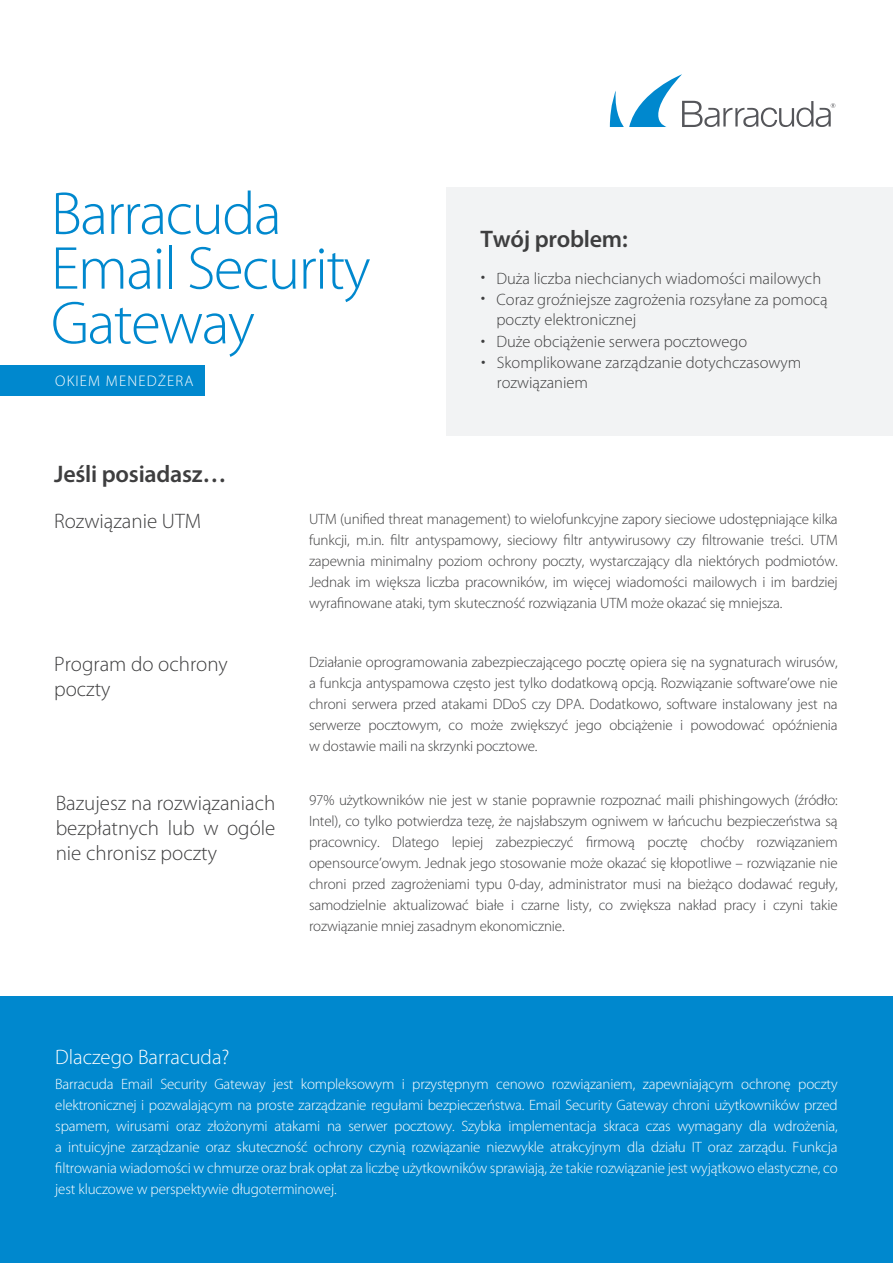
<style>
.page{position:relative;width:893px;height:1263px;background:#fff}
.page>*{position:absolute;margin:0;border:0;box-sizing:border-box;transform-origin:0 0}
.t1{font:300 61.05px/54.8px "Myriad Pro";letter-spacing:-.025em;color:#0088ce}
.t2{font:600 24px "Myriad Pro";letter-spacing:-.01em;color:#3e3e3f}
.t3{font:300 21px/25.2px "Myriad Pro";color:#3e3e3f}
.t4{font:300 21px "Myriad Pro";color:#fff}
.t5{font:300 16.5px/19.8px "Myriad Pro";color:#3e3e3f}
.t6{font:300 15.45px "Myriad Pro";letter-spacing:.075em;color:#fff}
.t7{font:300 15px/21px "Myriad Pro";letter-spacing:-.01em;color:#3e3e3f;text-align:justify}
.t8{font:300 15px/21px "Myriad Pro";letter-spacing:-.01em;color:#fff;text-align:justify}
.s1{font-size:18px}
</style>
<div class="page">
<div style="left:0;top:996px;width:893px;height:267px;background:#0088ce"></div>
<div style="left:446px;top:187px;width:447px;height:249px;background:#f2f3f4"></div>
<div style="left:0;top:365px;width:204px;height:30px;background:#0088ce"></div>
<svg style="left:610px;top:74px;width:225px;height:53px"></svg>
<h1 class="t1" style="left:51px;top:187px;width:321px">Barracuda<br>Email Security<br>Gateway</h1>
<p class="t6" style="left:55px;top:372px;width:140px">OKIEM MENEDŻERA</p>
<h2 class="t2" style="left:54px;top:459px;width:174px">Jeśli posiadasz…</h2>
<h2 class="t2" style="left:480px;top:224px;width:149px">Twój problem:</h2>
<p class="t5" style="left:481px;top:269px;width:342px"><span class="s1">•</span> Duża liczba niechcianych wiadomości mailowych</p>
<p class="t5" style="left:496px;top:290px;width:333px;text-indent:-16px"><span class="s1">•</span> Coraz groźniejsze zagrożenia rozsyłane za pomocą poczty elektronicznej</p>
<p class="t5" style="left:481px;top:332px;width:268px"><span class="s1">•</span> Duże obciążenie serwera pocztowego</p>
<p class="t5" style="left:497px;top:353px;width:306px;text-indent:-16px"><span class="s1">•</span> Skomplikowane zarządzanie dotychczasowym rozwiązaniem</p>
<h3 class="t3" style="left:54px;top:509px;width:149px">Rozwiązanie UTM</h3>
<p class="t7" style="left:309px;top:508px;width:530px">UTM (unified threat management) to wielofunkcyjne zapory sieciowe udostępniające kilka funkcji, m.in. filtr antyspamowy, sieciowy filtr antywirusowy czy filtrowanie treści. UTM zapewnia minimalny poziom ochrony poczty, wystarczający dla niektórych podmiotów.<br>Jednak im większa liczba pracowników, im więcej wiadomości mailowych i im bardziej wyrafinowane ataki, tym skuteczność rozwiązania UTM może okazać się mniejsza.</p>
<h3 class="t3" style="left:54px;top:652px;width:175px">Program do ochrony poczty</h3>
<p class="t7" style="left:309px;top:652px;width:530px">Działanie oprogramowania zabezpieczającego pocztę opiera się na sygnaturach wirusów, a funkcja antyspamowa często jest tylko dodatkową opcją. Rozwiązanie software’owe nie chroni serwera przed atakami DDoS czy DPA. Dodatkowo, software instalowany jest na serwerze pocztowym, co może zwiększyć jego obciążenie i powodować opóźnienia w dostawie maili na skrzynki pocztowe.</p>
<h3 class="t3" style="left:56px;top:790px;width:221px;text-align:justify">Bazujesz na rozwiązaniach bezpłatnych lub w ogóle nie chronisz poczty</h3>
<p class="t7" style="left:309px;top:790px;width:530px">97% użytkowników nie jest w stanie poprawnie rozpoznać maili phishingowych (źródło:<br>Intel), co tylko potwierdza tezę, że najsłabszym ogniwem w łańcuchu bezpieczeństwa są pracownicy. Dlatego lepiej zabezpieczyć firmową pocztę choćby rozwiązaniem opensource’owym. Jednak jego stosowanie może okazać się kłopotliwe – rozwiązanie nie chroni przed zagrożeniami typu 0-day, administrator musi na bieżąco dodawać reguły, samodzielnie aktualizować białe i czarne listy, co zwiększa nakład pracy i czyni takie rozwiązanie mniej zasadnym ekonomicznie.</p>
<h3 class="t4" style="left:55px;top:1045px;width:176px">Dlaczego Barracuda?</h3>
<p class="t8" style="left:55px;top:1074px;width:784px">Barracuda Email Security Gateway jest kompleksowym i przystępnym cenowo rozwiązaniem, zapewniającym ochronę poczty elektronicznej i pozwalającym na proste zarządzanie regułami bezpieczeństwa. Email Security Gateway chroni użytkowników przed spamem, wirusami oraz złożonymi atakami na serwer pocztowy. Szybka implementacja skraca czas wymagany dla wdrożenia, a intuicyjne zarządzanie oraz skuteczność ochrony czynią rozwiązanie niezwykle atrakcyjnym dla działu IT oraz zarządu. Funkcja filtrowania wiadomości w chmurze oraz brak opłat za liczbę użytkowników sprawiają, że takie rozwiązanie jest wyjątkowo elastyczne, co jest kluczowe w perspektywie długoterminowej.</p>
</div>
